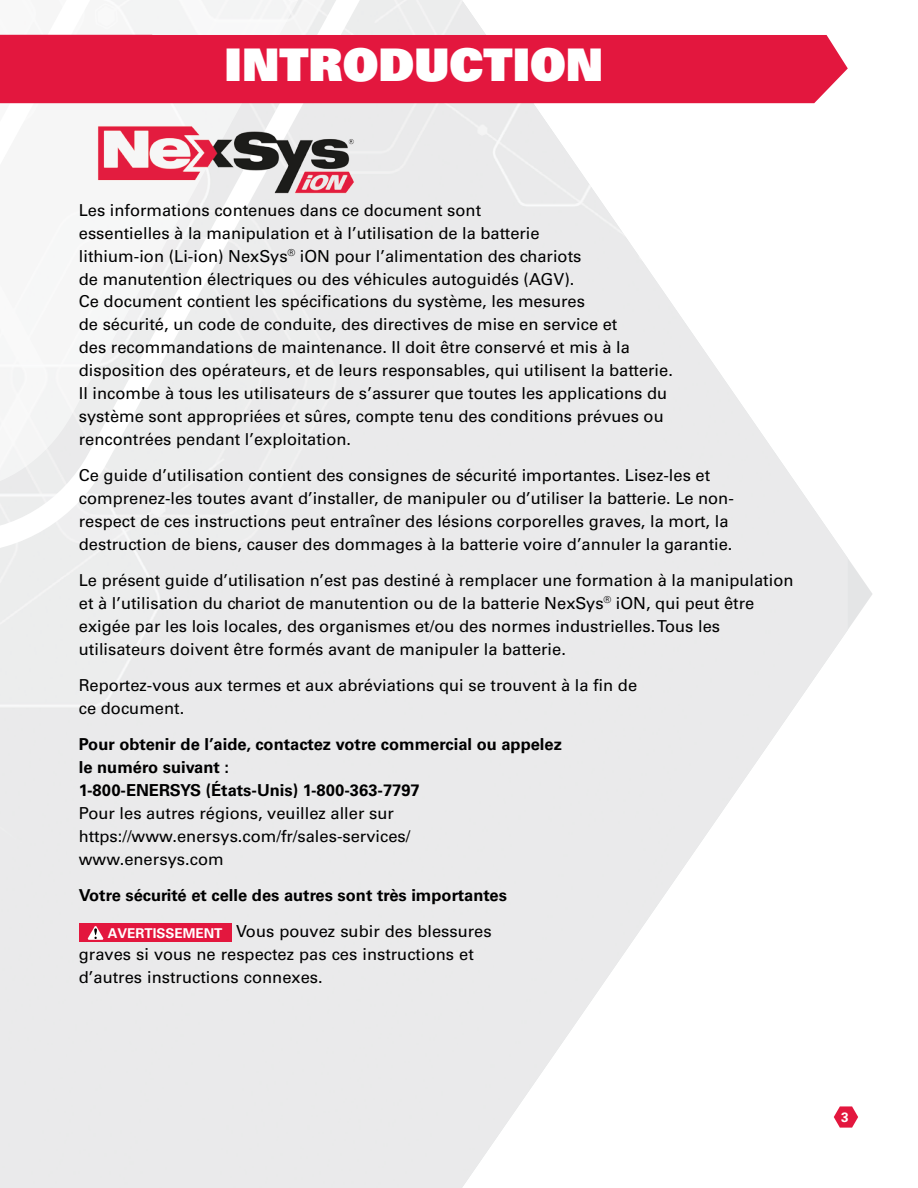
<style>
.page{position:relative;width:918px;height:1188px;background:#fff}
.page>*{position:absolute;margin:0;border:0;box-sizing:border-box;transform-origin:0 0}
.t1{font:45px "Univers LT Std X Black";color:#fff}
.Labels{font:16.5px/22.8px "Univers LT Std";color:#000}
.Labels-2{font:700 16.5px/22.8px "Univers LT Std";color:#000}
.body_double_number{font:16.5px/22.8px "Univers LT Std";color:#000}
.t2{font:700 13.5px "Univers LT Std";color:#fff}
</style>
<div class="page">
<img style="left:193px;top:103px;width:655px;height:1085px">
<div style="left:193px;top:0;width:315px;height:553px;background:#eaeaeb"></div>
<svg style="left:193px;top:0;width:53px;height:306px;fill:#f3f4f4"></svg>
<div style="left:79px;top:924px;width:152px;height:18px;background:#e3173e"></div>
<div style="left:193px;top:35px;width:655px;height:68px;background:#e3173e"></div>
<svg style="left:0;top:0;width:193px;height:1188px"></svg>
<img style="left:97px;top:126px;width:261px;height:67px">
<svg style="left:834px;top:1106px;width:24px;height:22px"></svg>
<p class="t1" style="left:225px;top:35px;width:380px">INTRODUCTION</p>
<p class="Labels" style="left:79px;top:199px;width:596px">Les informations contenues dans ce document sont<br>essentielles à la manipulation et à l’utilisation de la batterie<br>lithium-ion (Li-ion) NexSys<sup>®</sup> iON pour l’alimentation des chariots<br>de manutention électriques ou des véhicules autoguidés (AGV).<br>Ce document contient les spécifications du système, les mesures<br>de sécurité, un code de conduite, des directives de mise en service et<br>des recommandations de maintenance. Il doit être conservé et mis à la disposition des opérateurs, et de leurs responsables, qui utilisent la batterie.<br>Il incombe à tous les utilisateurs de s’assurer que toutes les applications du système sont appropriées et sûres, compte tenu des conditions prévues ou rencontrées pendant l’exploitation.</p>
<p class="Labels" style="left:79px;top:464px;width:656px">Ce guide d’utilisation contient des consignes de sécurité importantes. Lisez-les et comprenez-les toutes avant d’installer, de manipuler ou d’utiliser la batterie. Le non&shy;respect de ces instructions peut entraîner des lésions corporelles graves, la mort, la destruction de biens, causer des dommages à la batterie voire d’annuler la garantie.</p>
<p class="Labels" style="left:79px;top:569px;width:716px">Le présent guide d’utilisation n’est pas destiné à remplacer une formation à la manipulation et à l’utilisation du chariot de manutention ou de la batterie NexSys<sup>®</sup> iON, qui peut être exigée par les lois locales, des organismes et/ou des normes industrielles. Tous les utilisateurs doivent être formés avant de manipuler la batterie.</p>
<p class="Labels" style="left:79px;top:674px;width:560px">Reportez-vous aux termes et aux abréviations qui se trouvent à la fin de ce document.</p>
<p class="Labels-2" style="left:79px;top:733px;width:485px">Pour obtenir de l’aide, contactez votre commercial ou appelez le numéro suivant :</p>
<p class="Labels-2" style="left:79px;top:779px;width:342px">1-800-ENERSYS (États-Unis) 1-800-363-7797</p>
<p class="Labels" style="left:79px;top:802px;width:316px">Pour les autres régions, veuillez aller sur</p>
<p class="Labels" style="left:79px;top:825px;width:333px">https://www.enersys.com/fr/sales-services/</p>
<p class="Labels" style="left:79px;top:848px;width:146px">www.enersys.com</p>
<p class="Labels-2" style="left:79px;top:884px;width:430px">Votre sécurité et celle des autres sont très importantes</p>
<p class="t2" style="left:108px;top:925px;width:116px">AVERTISSEMENT</p>
<p class="body_double_number" style="left:79px;top:920px;width:414px;text-indent:157px">Vous pouvez subir des blessures graves si vous ne respectez pas ces instructions et d’autres instructions connexes.</p>
<p class="t2" style="left:841px;top:1109px;width:9px">3</p>
</div>
